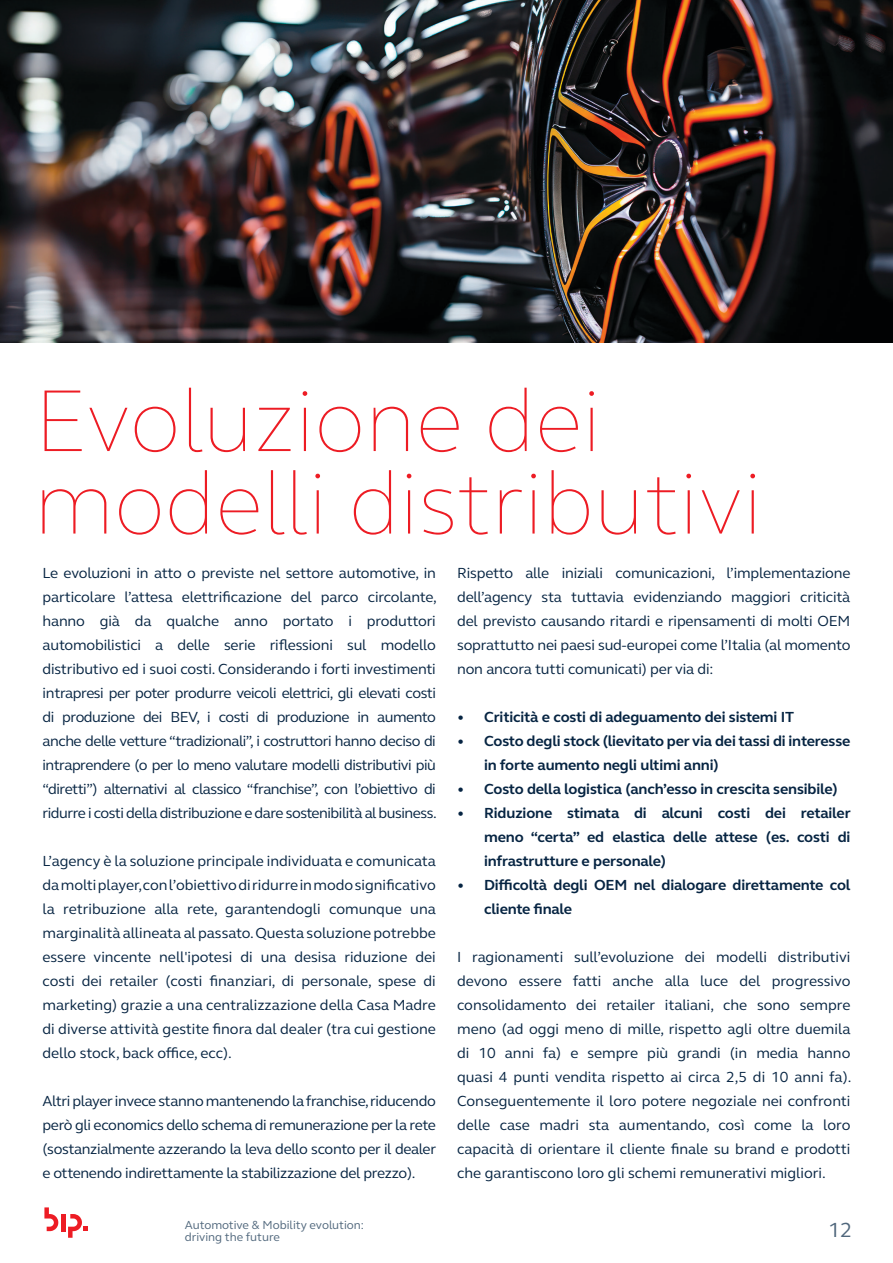
<style>
.page{position:relative;width:893px;height:1263px;background:#fff}
.page>*{position:absolute;margin:0;border:0;box-sizing:border-box;transform-origin:0 0}
.Heading_1_NOTLinkable{font:100 90px/82.5px "FS Elliot Pro";color:#ed1c24}
.Num_Pags{font:21px "FS Elliot Pro";color:#50677c}
.Body{font:15px/24px "FS Elliot Pro";letter-spacing:-.01em;color:#062442;text-align:justify}
.t1{font:700 15px/24px "FS Elliot Pro";letter-spacing:-.01em;color:#062442}
.Retranca{font:12px/12px "FS Elliot Pro";color:#50677c}
.s1{font-weight:400}
</style>
<div class="page">
<img style="left:0;top:0;width:893px;height:342px">
<svg style="left:44px;top:1207px;width:15px;height:24px"></svg>
<hr style="left:61px;top:1214px;width:4px;height:17px;background:#ed1c24">
<svg style="left:68px;top:1214px;width:20px;height:24px"></svg>
<p class="Heading_1_NOTLinkable" style="left:34px;top:376px;width:730px">Evoluzione dei modelli distributivi</p>
<p class="Body" style="left:43px;top:560px;width:396px">Le evoluzioni in atto o previste nel settore automotive, in particolare l’attesa elettrificazione del parco circolante, hanno già da qualche anno portato i produttori automobilistici a delle serie riflessioni sul modello distributivo ed i suoi costi. Considerando i forti investimenti intrapresi per poter produrre veicoli elettrici, gli elevati costi di produzione dei BEV, i costi di produzione in aumento anche delle vetture “tradizionali”, i costruttori hanno deciso di intraprendere (o per lo meno valutare modelli distributivi più “diretti”) alternativi al classico “franchise”, con l’obiettivo di ridurre i costi della distribuzione e dare sostenibilità al business.</p>
<p class="Body" style="left:43px;top:848px;width:395px">L’agency è la soluzione principale individuata e comunicata da molti player, con l’obiettivo di ridurre in modo significativo la retribuzione alla rete, garantendogli comunque una marginalità allineata al passato. Questa soluzione potrebbe essere vincente nell'ipotesi di una desisa riduzione dei costi dei retailer (costi finanziari, di personale, spese di marketing) grazie a una centralizzazione della Casa Madre di diverse attività gestite finora dal dealer (tra cui gestione dello stock, back office, ecc).</p>
<p class="Body" style="left:43px;top:1088px;width:395px">Altri player invece stanno mantenendo la franchise, riducendo però gli economics dello schema di remunerazione per la rete (sostanzialmente azzerando la leva dello sconto per il dealer e ottenendo indirettamente la stabilizzazione del prezzo).</p>
<p class="Body" style="left:457px;top:560px;width:395px">Rispetto alle iniziali comunicazioni, l’implementazione dell’agency sta tuttavia evidenziando maggiori criticità del previsto causando ritardi e ripensamenti di molti OEM soprattutto nei paesi sud-europei come l’Italia (al momento non ancora tutti comunicati) per via di:</p>
<p class="t1" style="left:457px;top:704px;width:338px"><span class="s1">•</span> Criticità e costi di adeguamento dei sistemi IT</p>
<p class="t1" style="left:484px;top:728px;width:368px;text-indent:-27px"><span class="s1">•</span> Costo degli stock (lievitato per via dei tassi di interesse in forte aumento negli ultimi anni)</p>
<p class="t1" style="left:457px;top:776px;width:382px"><span class="s1">•</span> Costo della logistica (anch’esso in crescita sensibile)</p>
<p class="t1" style="left:484px;top:800px;width:368px;text-align:justify;text-indent:-27px"><span class="s1">•</span> Riduzione stimata di alcuni costi dei retailer meno “certa” ed elastica delle attese (es. costi di infrastrutture e personale)</p>
<p class="t1" style="left:484px;top:872px;width:368px;text-indent:-27px"><span class="s1">•</span> Difficoltà degli OEM nel dialogare direttamente col cliente finale</p>
<p class="Body" style="left:457px;top:944px;width:396px">I ragionamenti sull’evoluzione dei modelli distributivi devono essere fatti anche alla luce del progressivo consolidamento dei retailer italiani, che sono sempre meno (ad oggi meno di mille, rispetto agli oltre duemila di 10 anni fa) e sempre più grandi (in media hanno quasi 4 punti vendita rispetto ai circa 2,5 di 10 anni fa).<br>Conseguentemente il loro potere negoziale nei confronti delle case madri sta aumentando, così come la loro capacità di orientare il cliente finale su brand e prodotti che garantiscono loro gli schemi remunerativi migliori.</p>
<p class="Retranca" style="left:185px;top:1218px;width:181px">Automotive &amp; Mobility evolution: driving the future</p>
<p class="Num_Pags" style="left:828px;top:1216px;width:26px">12</p>
</div>
